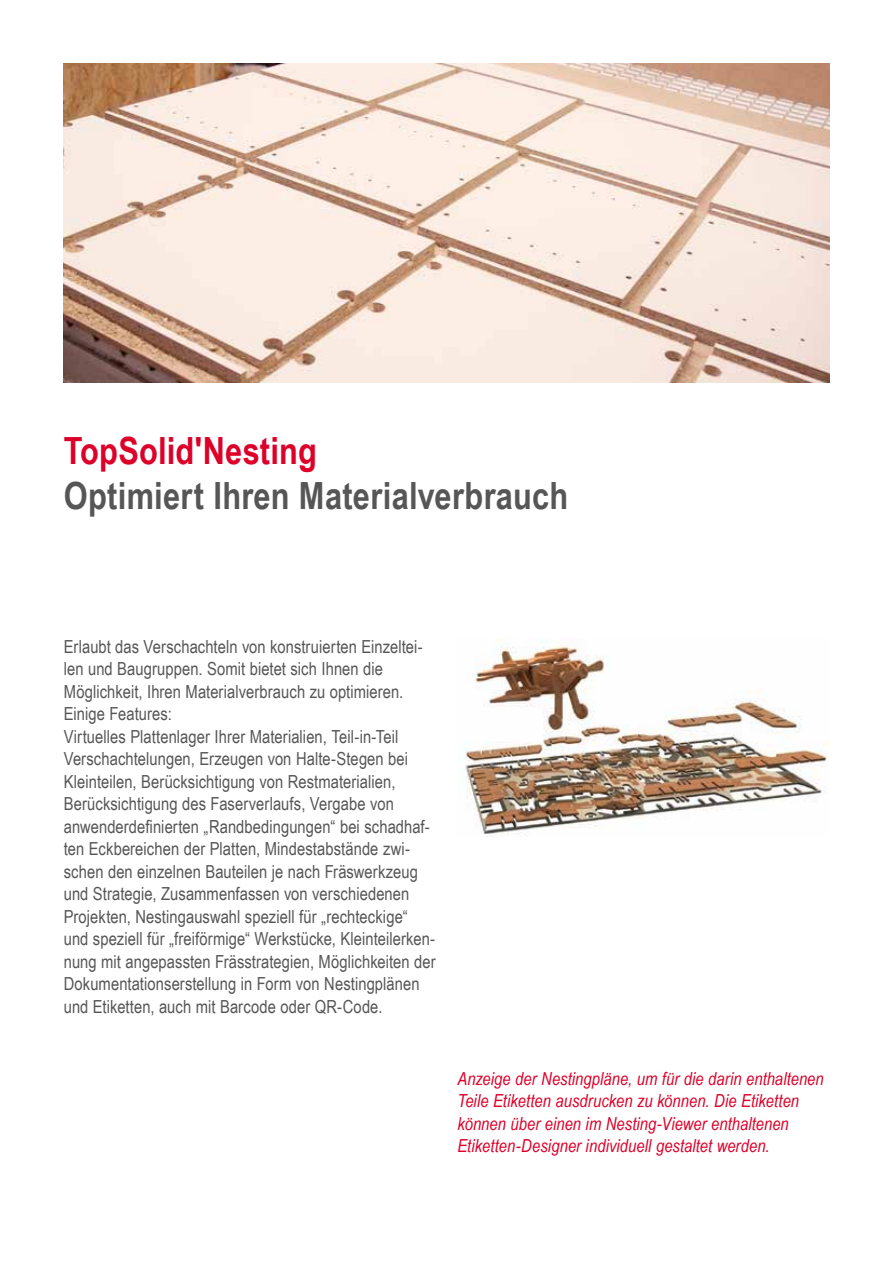
<style>
.page{position:relative;width:893px;height:1263px;background:#fff}
.page>*{position:absolute;margin:0;border:0;box-sizing:border-box;transform-origin:0 0}
.t1{font:700 37.5px "Arial Narrow";letter-spacing:.01em;color:#565656}
.t2{font:700 37.5px "Arial Narrow";letter-spacing:.005em;color:#dd0029}
.t3{font:18px/22.5px "Arial Narrow";letter-spacing:.005em;color:#565656}
.t4{font:italic 18px/22.5px "Arial Narrow";letter-spacing:.005em;color:#dd0029}
</style>
<div class="page">
<img style="left:465px;top:639px;width:364px;height:198px">
<img style="left:64px;top:64px;width:765px;height:319px">
<h1 class="t2" style="left:64px;top:422px;width:255px">TopSolid'Nesting</h1>
<h1 class="t1" style="left:64px;top:467px;width:506px">Optimiert Ihren Materialverbrauch</h1>
<p class="t3" style="left:64px;top:634px;width:373px">Erlaubt das Verschachteln von konstruierten Einzeltei&shy;len und Baugruppen. Somit bietet sich Ihnen die Möglichkeit, Ihren Materialverbrauch zu optimieren.<br>Einige Features:<br>Virtuelles Plattenlager Ihrer Materialien, Teil-in-Teil Verschachtelungen, Erzeugen von Halte-Stegen bei Kleinteilen, Berücksichtigung von Restmaterialien, Berücksichtigung des Faserverlaufs, Vergabe von anwenderdefinierten „Randbedingungen“ bei schadhaf&shy;ten Eckbereichen der Platten, Mindestabstände zwi&shy;schen den einzelnen Bauteilen je nach Fräswerkzeug und Strategie, Zusammenfassen von verschiedenen Projekten, Nestingauswahl speziell für „rechteckige“ und speziell für „freiförmige“ Werkstücke, Kleinteilerken&shy;nung mit angepassten Frässtrategien, Möglichkeiten der Dokumentationserstellung in Form von Nestingplänen und Etiketten, auch mit Barcode oder QR-Code.</p>
<p class="t4" style="left:457px;top:1067px;width:368px">Anzeige der Nestingpläne, um für die darin enthaltenen Teile Etiketten ausdrucken zu können. Die Etiketten können über einen im Nesting-Viewer enthaltenen Etiketten-Designer individuell gestaltet werden.</p>
</div>
